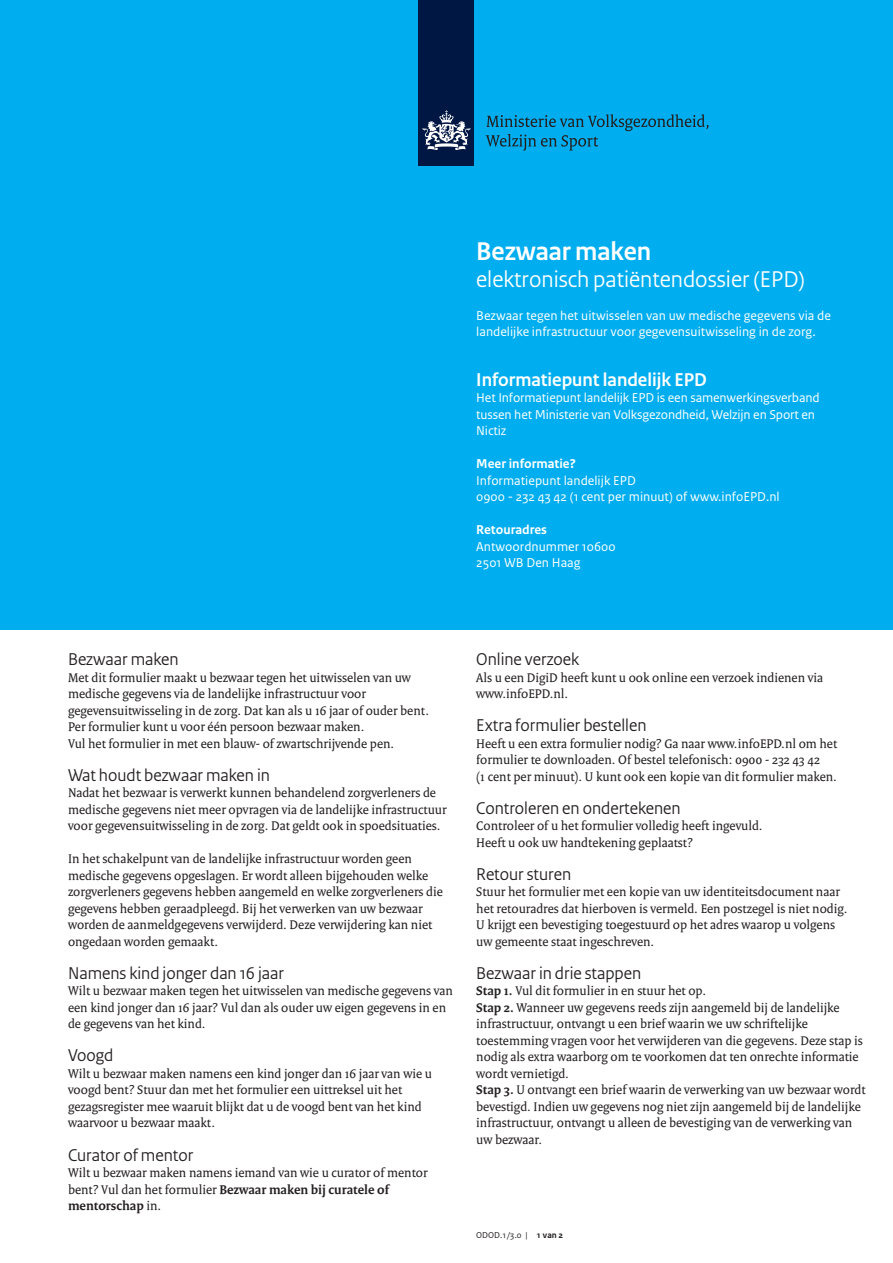
<style>
.page{position:relative;width:893px;height:1263px;background:#fff}
.page>*{position:absolute;margin:0;border:0;box-sizing:border-box;transform-origin:0 0}
.t1{font:700 27px "Rijksoverheid Sans Heading";color:#fff}
.t2{font:24px "Rijksoverheid Sans Heading";color:#fff}
.t3{font:700 19.5px "Rijksoverheid Sans Heading";color:#fff}
.t4{font:18px "Rijksoverheid Sans Heading";color:#231f20}
.t5{font:13.5px/16.5px "Rijksoverheid Serif";color:#231f20}
.t6{font:13.5px/16.5px "Rijksoverheid Sans Text";color:#fff}
.t7{font:700 13.5px "Rijksoverheid Sans Text";color:#fff}
.t8{font:9px "Rijksoverheid Sans Text";color:#231f20}
.s1{font-weight:700}
</style>
<div class="page">
<div style="left:0;top:0;width:893px;height:629px;background:#00aeef"></div>
<div style="left:419px;top:0;width:55px;height:166px;background:#001643"></div>
<svg style="left:423px;top:110px;width:47px;height:40px"></svg>
<svg style="left:486px;top:114px;width:222px;height:37px"></svg>
<h1 class="t1" style="left:476px;top:236px;width:177px">Bezwaar maken</h1>
<h2 class="t2" style="left:476px;top:265px;width:330px">elektronisch patiëntendossier (EPD)</h2>
<p class="t6" style="left:476px;top:307px;width:356px">Bezwaar tegen het uitwisselen van uw medische gegevens via de landelijke infrastructuur voor gegevensuitwisseling in de zorg.</p>
<h3 class="t3" style="left:476px;top:368px;width:232px">Informatiepunt landelijk EPD</h3>
<p class="t6" style="left:476px;top:390px;width:345px">Het Informatiepunt landelijk EPD is een samenwerkingsverband tussen het Ministerie van Volksgezondheid, Welzijn en Sport en<br>Nictiz</p>
<p class="t7" style="left:476px;top:456px;width:101px">Meer informatie?</p>
<p class="t6" style="left:476px;top:472px;width:305px">Informatiepunt landelijk EPD<br>0900 - 232 43 42 (1 cent per minuut) of www.infoEPD.nl</p>
<p class="t7" style="left:476px;top:522px;width:72px">Retouradres</p>
<p class="t6" style="left:476px;top:538px;width:141px">Antwoordnummer 10600<br>2501 WB Den Haag</p>
<h3 class="t4" style="left:68px;top:649px;width:112px">Bezwaar maken</h3>
<p class="t5" style="left:68px;top:669px;width:363px">Met dit formulier maakt u bezwaar tegen het uitwisselen van uw medische gegevens via de landelijke infrastructuur voor gegevensuitwisseling in de zorg. Dat kan als u 16 jaar of ouder bent.<br>Per formulier kunt u voor één persoon bezwaar maken.<br>Vul het formulier in met een blauw- of zwartschrijvende pen.</p>
<h3 class="t4" style="left:68px;top:765px;width:203px">Wat houdt bezwaar maken in</h3>
<p class="t5" style="left:68px;top:785px;width:380px">Nadat het bezwaar is verwerkt kunnen behandelend zorgverleners de medische gegevens niet meer opvragen via de landelijke infrastructuur voor gegevensuitwisseling in de zorg. Dat geldt ook in spoedsituaties.</p>
<p class="t5" style="left:68px;top:851px;width:376px">In het schakelpunt van de landelijke infrastructuur worden geen medische gegevens opgeslagen. Er wordt alleen bijgehouden welke zorgverleners gegevens hebben aangemeld en welke zorgverleners die gegevens hebben geraadpleegd. Bij het verwerken van uw bezwaar worden de aanmeldgegevens verwijderd. Deze verwijdering kan niet ongedaan worden gemaakt.</p>
<h3 class="t4" style="left:68px;top:963px;width:218px">Namens kind jonger dan 16 jaar</h3>
<p class="t5" style="left:68px;top:983px;width:386px">Wilt u bezwaar maken tegen het uitwisselen van medische gegevens van een kind jonger dan 16 jaar? Vul dan als ouder uw eigen gegevens in en de gegevens van het kind.</p>
<h3 class="t4" style="left:68px;top:1045px;width:47px">Voogd</h3>
<p class="t5" style="left:68px;top:1065px;width:365px">Wilt u bezwaar maken namens een kind jonger dan 16 jaar van wie u voogd bent? Stuur dan met het formulier een uittreksel uit het gezagsregister mee waaruit blijkt dat u de voogd bent van het kind waarvoor u bezwaar maakt.</p>
<h3 class="t4" style="left:68px;top:1144px;width:127px">Curator of mentor</h3>
<p class="t5" style="left:68px;top:1164px;width:361px">Wilt u bezwaar maken namens iemand van wie u curator of mentor bent? Vul dan het formulier <span class="s1">Bezwaar maken bij curatele of mentorschap</span> in.</p>
<h3 class="t4" style="left:476px;top:649px;width:104px">Online verzoek</h3>
<p class="t5" style="left:476px;top:669px;width:348px">Als u een DigiD heeft kunt u ook online een verzoek indienen via www.infoEPD.nl.</p>
<h3 class="t4" style="left:476px;top:715px;width:172px">Extra formulier bestellen</h3>
<p class="t5" style="left:476px;top:735px;width:362px">Heeft u een extra formulier nodig? Ga naar www.infoEPD.nl om het formulier te downloaden. Of bestel telefonisch: 0900 - 232 43 42<br>(1 cent per minuut). U kunt ook een kopie van dit formulier maken.</p>
<h3 class="t4" style="left:476px;top:798px;width:206px">Controleren en ondertekenen</h3>
<p class="t5" style="left:476px;top:818px;width:288px">Controleer of u het formulier volledig heeft ingevuld.<br>Heeft u ook uw handtekening geplaatst?</p>
<h3 class="t4" style="left:476px;top:864px;width:96px">Retour sturen</h3>
<p class="t5" style="left:476px;top:884px;width:373px">Stuur het formulier met een kopie van uw identiteitsdocument naar het retouradres dat hierboven is vermeld. Een postzegel is niet nodig.<br>U krijgt een bevestiging toegestuurd op het adres waarop u volgens uw gemeente staat ingeschreven.</p>
<h3 class="t4" style="left:476px;top:963px;width:166px">Bezwaar in drie stappen</h3>
<p class="t5" style="left:476px;top:983px;width:391px"><span class="s1">Stap 1.</span> Vul dit formulier in en stuur het op.<br><span class="s1">Stap 2.</span> Wanneer uw gegevens reeds zijn aangemeld bij de landelijke infrastructuur, ontvangt u een brief waarin we uw schriftelijke toestemming vragen voor het verwijderen van die gegevens. Deze stap is nodig als extra waarborg om te voorkomen dat ten onrechte informatie wordt vernietigd.<br><span class="s1">Stap 3.</span> U ontvangt een brief waarin de verwerking van uw bezwaar wordt bevestigd. Indien uw gegevens nog niet zijn aangemeld bij de landelijke infrastructuur, ontvangt u alleen de bevestiging van de verwerking van uw bezwaar.</p>
<p class="t8" style="left:476px;top:1230px;width:89px">ODOD.1/3.0 | <span class="s1">1 van 2</span></p>
</div>
